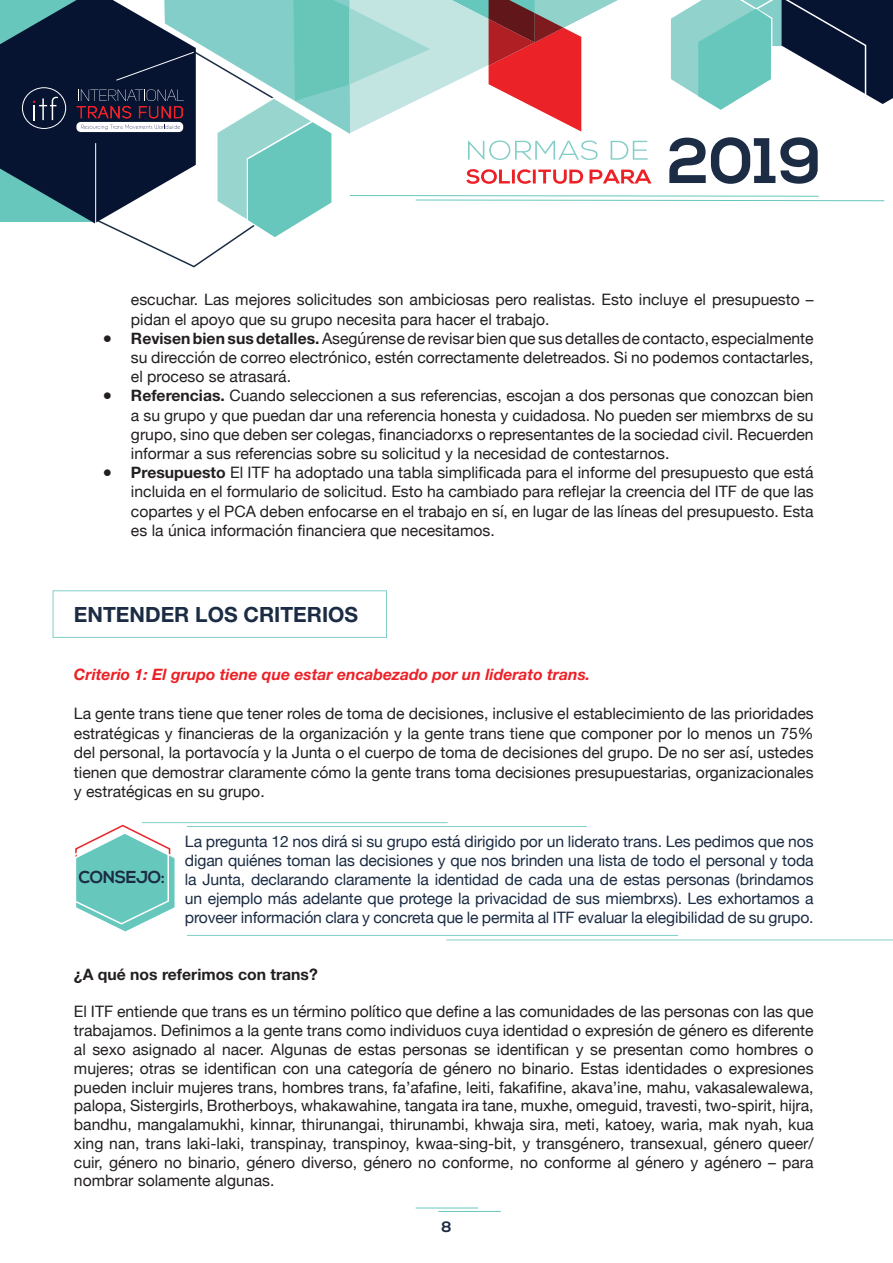
<style>
.page{position:relative;width:893px;height:1263px;background:#fff}
.page>*{position:absolute;margin:0;border:0;box-sizing:border-box;transform-origin:0 0}
.t1{font:700 21px "Helvetica Neue";color:#1b2c44}
.t2{font:700 17.25px "Nexa";letter-spacing:-.025em;color:#1b2c44}
.t3{font:15.75px/18.8px "Helvetica Neue";color:#231f20;text-align:justify}
.t4{font:15.75px/19px "Helvetica Neue";letter-spacing:-.01em;color:#1b2c44;text-align:justify}
.t5{font:italic 700 15.75px "Helvetica Neue";color:#ec2127}
.t6{font:700 15.75px "Helvetica Neue";color:#231f20}
.t7{font:700 15px "Nexa";color:#1b2c44}
.s1{font-weight:700}
</style>
<div class="page">
<hr style="left:416px;top:1207px;width:62px;height:1px;background:#67c7bd">
<hr style="left:438px;top:1211px;width:63px;height:1px;background:#67c7bd">
<svg style="left:0;top:0;width:893px;height:268px"></svg>
<div style="left:53px;top:590px;width:334px;height:48px;border:1px solid #83cec8"></div>
<svg style="left:75px;top:824px;width:100px;height:108px"></svg>
<hr style="left:142px;top:822px;width:306px;height:1px;background:#83cec8">
<hr style="left:187px;top:826px;width:400px;height:1px;background:#83cec8">
<hr style="left:187px;top:935px;width:491px;height:1px;background:#83cec8">
<hr style="left:446px;top:939px;width:447px;height:1px;background:#83cec8">
<p class="t3" style="left:131px;top:291px;width:684px;line-height:19.2px">escuchar. Las mejores solicitudes son ambiciosas pero realistas. Esto incluye el presupuesto – pidan el apoyo que su grupo necesita para hacer el trabajo.</p>
<p class="t3" style="left:131px;top:330px;width:684px;line-height:19.2px;text-indent:-29px">● <span class="s1">Revisen bien sus detalles.</span> Asegúrense de revisar bien que sus detalles de contacto, especialmente su dirección de correo electrónico, estén correctamente deletreados. Si no podemos contactarles, el proceso se atrasará.</p>
<p class="t3" style="left:131px;top:387px;width:684px;line-height:19.2px;text-indent:-29px">● <span class="s1">Referencias.</span> Cuando seleccionen a sus referencias, escojan a dos personas que conozcan bien a su grupo y que puedan dar una referencia honesta y cuidadosa. No pueden ser miembrxs de su grupo, sino que deben ser colegas, financiadorxs o representantes de la sociedad civil. Recuerden informar a sus referencias sobre su solicitud y la necesidad de contestarnos.</p>
<p class="t3" style="left:131px;top:464px;width:684px;line-height:19.4px;text-indent:-29px">● <span class="s1">Presupuesto</span> El ITF ha adoptado una tabla simplificada para el informe del presupuesto que está incluida en el formulario de solicitud. Esto ha cambiado para reflejar la creencia del ITF de que las copartes y el PCA deben enfocarse en el trabajo en sí, en lugar de las líneas del presupuesto. Esta es la única información financiera que necesitamos.</p>
<h1 class="t1" style="left:74px;top:601px;width:286px">ENTENDER LOS CRITERIOS</h1>
<p class="t5" style="left:74px;top:665px;width:518px">Criterio 1: El grupo tiene que estar encabezado por un liderato trans.</p>
<p class="t3" style="left:74px;top:705px;width:741px;line-height:19.5px">La gente trans tiene que tener roles de toma de decisiones, inclusive el establecimiento de las prioridades estratégicas y financieras de la organización y la gente trans tiene que componer por lo menos un 75% del personal, la portavocía y la Junta o el cuerpo de toma de decisiones del grupo. De no ser así, ustedes tienen que demostrar claramente cómo la gente trans toma decisiones presupuestarias, organizacionales y estratégicas en su grupo.</p>
<p class="t4" style="left:185px;top:832px;width:630px">La pregunta 12 nos dirá si su grupo está dirigido por un liderato trans. Les pedimos que nos digan quiénes toman las decisiones y que nos brinden una lista de todo el personal y toda la Junta, declarando claramente la identidad de cada una de estas personas (brindamos un ejemplo más adelante que protege la privacidad de sus miembrxs). Les exhortamos a proveer información clara y concreta que le permita al ITF evaluar la elegibilidad de su grupo.</p>
<p class="t2" style="left:78px;top:867px;width:88px">CONSEJO:</p>
<p class="t6" style="left:74px;top:964px;width:245px">¿A qué nos referimos con trans?</p>
<p class="t3" style="left:74px;top:1003px;width:741px">El ITF entiende que trans es un término político que define a las comunidades de las personas con las que trabajamos. Definimos a la gente trans como individuos cuya identidad o expresión de género es diferente al sexo asignado al nacer. Algunas de estas personas se identifican y se presentan como hombres o mujeres; otras se identifican con una categoría de género no binario. Estas identidades o expresiones pueden incluir mujeres trans, hombres trans, fa’afafine, leiti, fakafifine, akava’ine, mahu, vakasalewalewa, palopa, Sistergirls, Brotherboys, whakawahine, tangata ira tane, muxhe, omeguid, travesti, two-spirit, hijra, bandhu, mangalamukhi, kinnar, thirunangai, thirunambi, khwaja sira, meti, katoey, waria, mak nyah, kua xing nan, trans laki-laki, transpinay, transpinoy, kwaa-sing-bit, y transgénero, transexual, género queer/ cuir, género no binario, género diverso, género no conforme, no conforme al género y agénero – para nombrar solamente algunas.</p>
<p class="t7" style="left:441px;top:1218px;width:12px">8</p>
</div>
